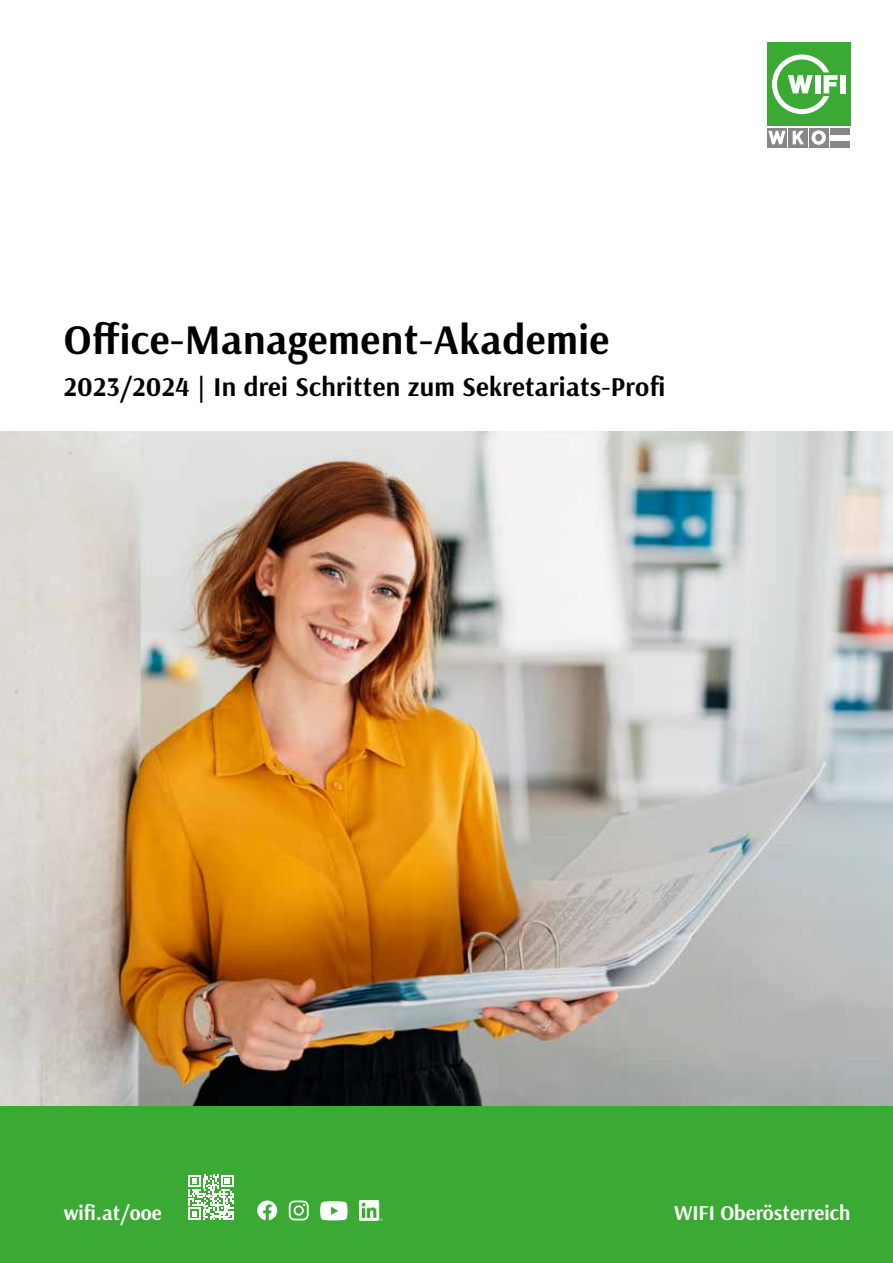
<style>
.page{position:relative;width:893px;height:1263px;background:#fff}
.page>*{position:absolute;margin:0;border:0;box-sizing:border-box;transform-origin:0 0}
.t1{font:700 42px "Arsenal";letter-spacing:.01em;color:#000}
.t2{font:700 27px "Arsenal";letter-spacing:.01em;color:#000}
.t3{font:700 21px "Arsenal";color:#fff}
</style>
<div class="page">
<div style="left:0;top:1106px;width:893px;height:157px;background:#3aaa35"></div>
<div style="left:767px;top:43px;width:83px;height:83px;background:#3aaa35"></div>
<div style="left:809px;top:128px;width:20px;height:20px;background:#878787"></div>
<svg style="left:788px;top:128px;width:20px;height:20px"></svg>
<svg style="left:793px;top:131px;width:11px;height:13px"></svg>
<svg style="left:767px;top:128px;width:20px;height:20px"></svg>
<svg style="left:768px;top:131px;width:17px;height:13px"></svg>
<div style="left:830px;top:141px;width:20px;height:7px;background:#878787"></div>
<svg style="left:811px;top:130px;width:15px;height:15px"></svg>
<div style="left:815px;top:134px;width:7px;height:7px;background:#878787;border-radius:50%"></div>
<svg style="left:772px;top:54px;width:66px;height:60px"></svg>
<div style="left:840px;top:75px;width:5px;height:18px;background:#fff"></div>
<div style="left:830px;top:128px;width:20px;height:6px;background:#878787"></div>
<img style="left:0;top:431px;width:893px;height:675px">
<svg style="left:257px;top:1200px;width:20px;height:20px"></svg>
<svg style="left:289px;top:1200px;width:20px;height:20px"></svg>
<svg style="left:320px;top:1201px;width:28px;height:19px"></svg>
<img style="left:359px;top:1200px;width:23px;height:20px">
<svg style="left:188px;top:1175px;width:46px;height:45px"></svg>
<h1 class="t1" style="left:64px;top:311px;width:547px">Office-Management-Akademie</h1>
<p class="t2" style="left:64px;top:368px;width:603px">2023/2024 | In drei Schritten zum Sekretariats-Profi</p>
<p class="t3" style="left:64px;top:1198px;width:100px">wifi.at/ooe</p>
<p class="t3" style="left:674px;top:1198px;width:178px">WIFI Oberösterreich</p>
</div>
